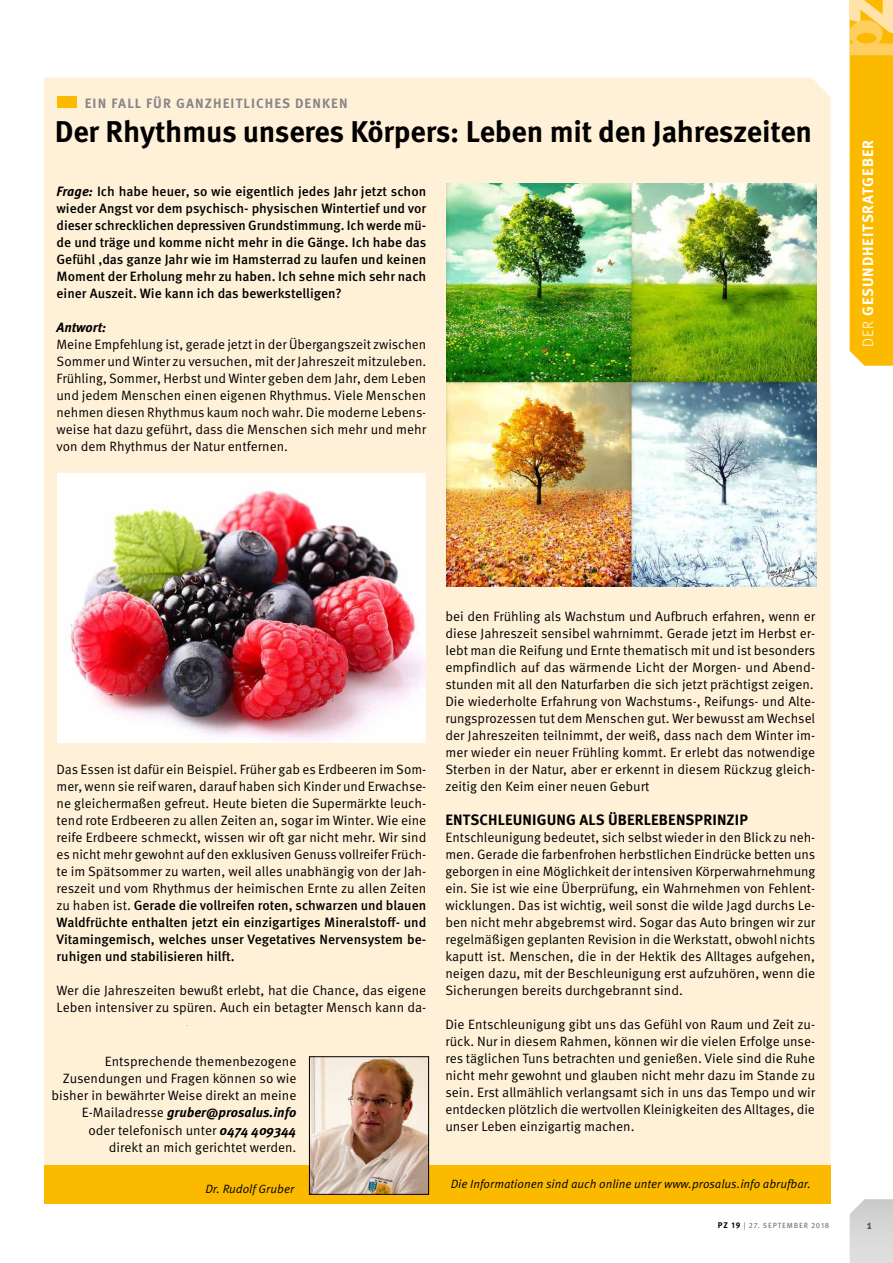
<style>
.page{position:relative;width:893px;height:1263px;background:#fff}
.page>*{position:absolute;margin:0;border:0;box-sizing:border-box;transform-origin:0 0}
.t1{font:700 30px "Meta OT";letter-spacing:-.01em;color:#000}
.t2{font:700 15px "Meta OT";letter-spacing:.01em;color:#000}
.t3{font:700 15px "Meta OT";letter-spacing:.06em;color:#fff}
.t4{font:13.5px/17px "Meta OT Norm";color:#000;text-align:justify}
.t5{font:500 13.5px/17px "Meta OT";color:#000;text-align:justify}
.t6{font:italic 700 13.5px "Meta OT";color:#000}
.t7{font:700 13.5px "Meta OT";letter-spacing:.08em;color:#878787}
.t8{font:12px "Meta OT Norm Ita";color:#000}
.t9{font:700 12px "Meta OT";color:#575756;scale:.95 1}
.t10{font:7.5px "Meta OT";letter-spacing:.105em;color:#706f6f}
.s1{font-weight:700;font-style:italic}
.s2{font-weight:300}
.s3{font-family:"Meta OT Norm";font-weight:400}
.s4{font-family:"Meta OT Norm";font-weight:400;font-style:normal}
.s5{font-family:"Meta OT";font-weight:700;font-style:italic}
.s6{font-weight:700;font-size:8.25px;color:#000}
</style>
<div class="page">
<svg style="left:850px;top:1199px;width:43px;height:64px;background:#d8d8d8"></svg>
<svg style="left:849px;top:0;width:44px;height:366px;background:#fbc11d"></svg>
<div style="left:44px;top:78px;width:787px;height:1087px;background:#fff1d7"></div>
<div style="left:44px;top:1165px;width:787px;height:38px;background:#fbba00"></div>
<div style="left:57px;top:97px;width:19px;height:11px;background:#fbba00"></div>
<img style="left:311px;top:1058px;width:116px;height:134px">
<div style="left:309px;top:1056px;width:120px;height:138px;border:1px solid #000"></div>
<img style="left:446px;top:184px;width:370px;height:403px">
<img style="left:58px;top:473px;width:368px;height:270px">
<p class="t7" style="left:85px;top:95px;width:264px">EIN FALL FÜR GANZHEITLICHES DENKEN</p>
<h1 class="t1" style="left:55px;top:113px;width:759px">Der Rhythmus unseres Körpers: Leben mit den Jahreszeiten</h1>
<p class="t5" style="left:57px;top:183px;width:371px"><span class="s1">Frage:</span> Ich habe heuer, so wie eigentlich jedes Jahr jetzt schon wieder Angst vor dem psychisch- physischen Wintertief und vor dieser schrecklichen depressiven Grundstimmung. Ich werde mü&shy;de und träge und komme nicht mehr in die Gänge. Ich habe das Gefühl ,das ganze Jahr wie im Hamsterrad zu laufen und keinen Moment der Erholung mehr zu haben. Ich sehne mich sehr nach einer Auszeit. Wie kann ich das bewerkstelligen?</p>
<p class="t6" style="left:57px;top:319px;width:51px">Antwort:</p>
<p class="t4" style="left:57px;top:336px;width:371px">Meine Empfehlung ist, gerade jetzt in der Übergangszeit zwischen Sommer und Winter zu versuchen, mit der Jahreszeit mitzuleben.<br>Frühling, Sommer, Herbst und Winter geben dem Jahr, dem Leben und jedem Menschen einen eigenen Rhythmus. Viele Menschen nehmen diesen Rhythmus kaum noch wahr. Die moderne Lebens&shy;weise hat dazu geführt, dass die Menschen sich mehr und mehr von dem Rhythmus der Natur entfernen.</p>
<p class="t3" style="left:858px;top:347px;width:209px;rotate:-90deg"><span class="s2">DER</span> GESUNDHEITSRATGEBER</p>
<p class="t4" style="left:445px;top:608px;width:371px">bei den Frühling als Wachstum und Aufbruch erfahren, wenn er diese Jahreszeit sensibel wahrnimmt. Gerade jetzt im Herbst er&shy;lebt man die Reifung und Ernte thematisch mit und ist besonders empfindlich auf das wärmende Licht der Morgen- und Abend&shy;stunden mit all den Naturfarben die sich jetzt prächtigst zeigen.<br>Die wiederholte Erfahrung von Wachstums-, Reifungs- und Alte&shy;rungsprozessen tut dem Menschen gut. Wer bewusst am Wechsel der Jahreszeiten teilnimmt, der weiß, dass nach dem Winter im&shy;mer wieder ein neuer Frühling kommt. Er erlebt das notwendige Sterben in der Natur, aber er erkennt in diesem Rückzug gleich&shy;zeitig den Keim einer neuen Geburt</p>
<p class="t2" style="left:445px;top:810px;width:304px">ENTSCHLEUNIGUNG ALS ÜBERLEBENSPRINZIP</p>
<p class="t4" style="left:445px;top:829px;width:371px">Entschleunigung bedeutet, sich selbst wieder in den Blick zu neh&shy;men. Gerade die farbenfrohen herbstlichen Eindrücke betten uns geborgen in eine Möglichkeit der intensiven Körperwahrnehmung ein. Sie ist wie eine Überprüfung, ein Wahrnehmen von Fehlent&shy;wicklungen. Das ist wichtig, weil sonst die wilde Jagd durchs Le&shy;ben nicht mehr abgebremst wird. Sogar das Auto bringen wir zur regelmäßigen geplanten Revision in die Werkstatt, obwohl nichts kaputt ist. Menschen, die in der Hektik des Alltages aufgehen, neigen dazu, mit der Beschleunigung erst aufzuhören, wenn die Sicherungen bereits durchgebrannt sind.</p>
<p class="t4" style="left:445px;top:1016px;width:371px">Die Entschleunigung gibt uns das Gefühl von Raum und Zeit zu&shy;rück. Nur in diesem Rahmen, können wir die vielen Erfolge unse&shy;res täglichen Tuns betrachten und genießen. Viele sind die Ruhe nicht mehr gewohnt und glauben nicht mehr dazu im Stande zu sein. Erst allmählich verlangsamt sich in uns das Tempo und wir entdecken plötzlich die wertvollen Kleinigkeiten des Alltages, die unser Leben einzigartig machen.</p>
<p class="t4" style="left:57px;top:761px;width:371px">Das Essen ist dafür ein Beispiel. Früher gab es Erdbeeren im Som&shy;mer, wenn sie reif waren, darauf haben sich Kinder und Erwachse&shy;ne gleichermaßen gefreut. Heute bieten die Supermärkte leuch&shy;tend rote Erdbeeren zu allen Zeiten an, sogar im Winter. Wie eine reife Erdbeere schmeckt, wissen wir oft gar nicht mehr. Wir sind es nicht mehr gewohnt auf den exklusiven Genuss vollreifer Früch&shy;te im Spätsommer zu warten, weil alles unabhängig von der Jah&shy;reszeit und vom Rhythmus der heimischen Ernte zu allen Zeiten</p>
<p class="t5" style="left:57px;top:897px;width:371px"><span class="s3">zu haben ist.</span> Gerade die vollreifen roten, schwarzen und blauen Waldfrüchte enthalten jetzt ein einzigartiges Mineralstoff- und Vitamingemisch, welches unser Vegetatives Nervensystem be&shy;ruhigen und stabilisieren hilft.</p>
<p class="t4" style="left:57px;top:982px;width:371px">Wer die Jahreszeiten bewußt erlebt, hat die Chance, das eigene<br>Leben intensiver zu spüren. Auch ein betagter Mensch kann da-</p>
<p class="t4" style="left:52px;top:1052px;width:246px;text-align:right">Entsprechende themenbezogene<br>Zusendungen und Fragen können so wie bisher in bewährter Weise direkt an meine</p>
<p class="t6" style="left:82px;top:1104px;width:216px"><span class="s4">E-Mailadresse</span> gruber@prosalus.info</p>
<p class="t4" style="left:88px;top:1121px;width:210px;text-align:right">oder telefonisch unter <span class="s5">0474 409344 </span>direkt an mich gerichtet werden.</p>
<p class="t8" style="left:205px;top:1182px;width:90px">Dr. Rudolf Gruber</p>
<p class="t8" style="left:451px;top:1177px;width:362px">Die Informationen sind auch online unter www.prosalus.info abrufbar.</p>
<p class="t10" style="left:718px;top:1221px;width:113px"><span class="s6">PZ 19</span> | 27. SEPTEMBER 2018</p>
<p class="t9" style="left:867px;top:1217px;width:7px">1</p>
</div>
